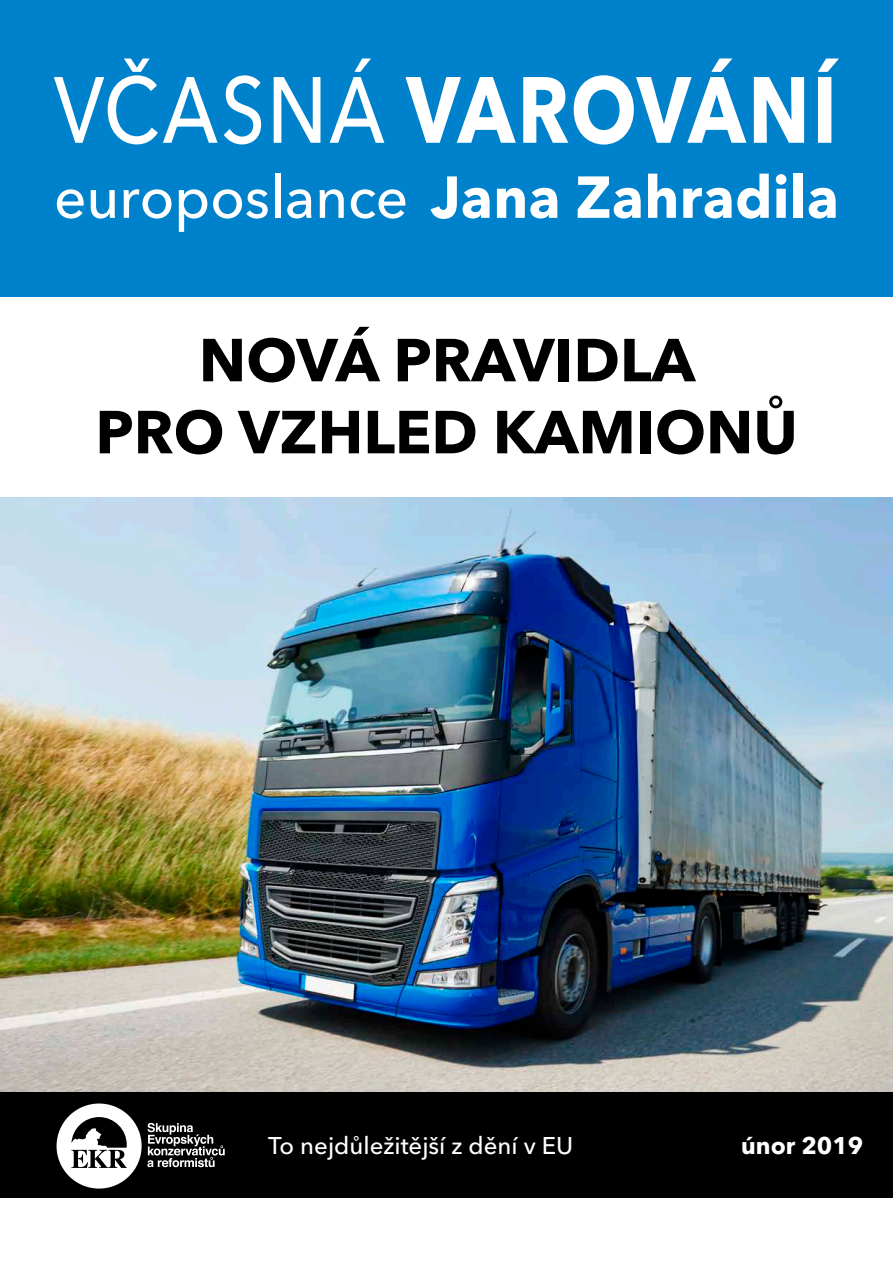
<style>
.page{position:relative;width:893px;height:1263px;background:#fff}
.page>*{position:absolute;margin:0;border:0;box-sizing:border-box;transform-origin:0 0}
.t1{font:700 92.85px "Avenir Next LT Pro";letter-spacing:.015em;color:#fff;scale:.84 1}
.t2{font:700 60px/72px "Avenir Next LT Pro";color:#000;text-align:center}
.t3{font:700 58.5px "Avenir Next LT Pro";letter-spacing:.005em;color:#fff}
.t4{font:500 24px "Avenir Next LT Pro";color:#fff}
.t5{font:700 24px "Avenir Next LT Pro";color:#fff}
.s1{font-weight:500}
</style>
<div class="page">
<img style="left:0;top:497px;width:893px;height:595px">
<div style="left:0;top:1092px;width:893px;height:105px;background:#000"></div>
<div style="left:0;top:0;width:893px;height:297px;background:#0081cc"></div>
<div style="left:57px;top:1103px;width:85px;height:85px;background:#fff;border-radius:50%"></div>
<svg style="left:71px;top:1117px;width:56px;height:51px"></svg>
<svg style="left:147px;top:1123px;width:78px;height:44px"></svg>
<p class="t1" style="left:54px;top:53px;width:934px"><span class="s1">VČASNÁ</span> VAROVÁNÍ</p>
<p class="t3" style="left:54px;top:161px;width:786px"><span class="s1">europoslance</span> Jana Zahradila</p>
<p class="t2" style="left:95px;top:324px;width:704px">NOVÁ PRAVIDLA<br>PRO VZHLED KAMIONŮ</p>
<p class="t4" style="left:268px;top:1131px;width:307px">To nejdůležitější z dění v EU</p>
<p class="t5" style="left:741px;top:1130px;width:124px">únor 2019</p>
</div>
